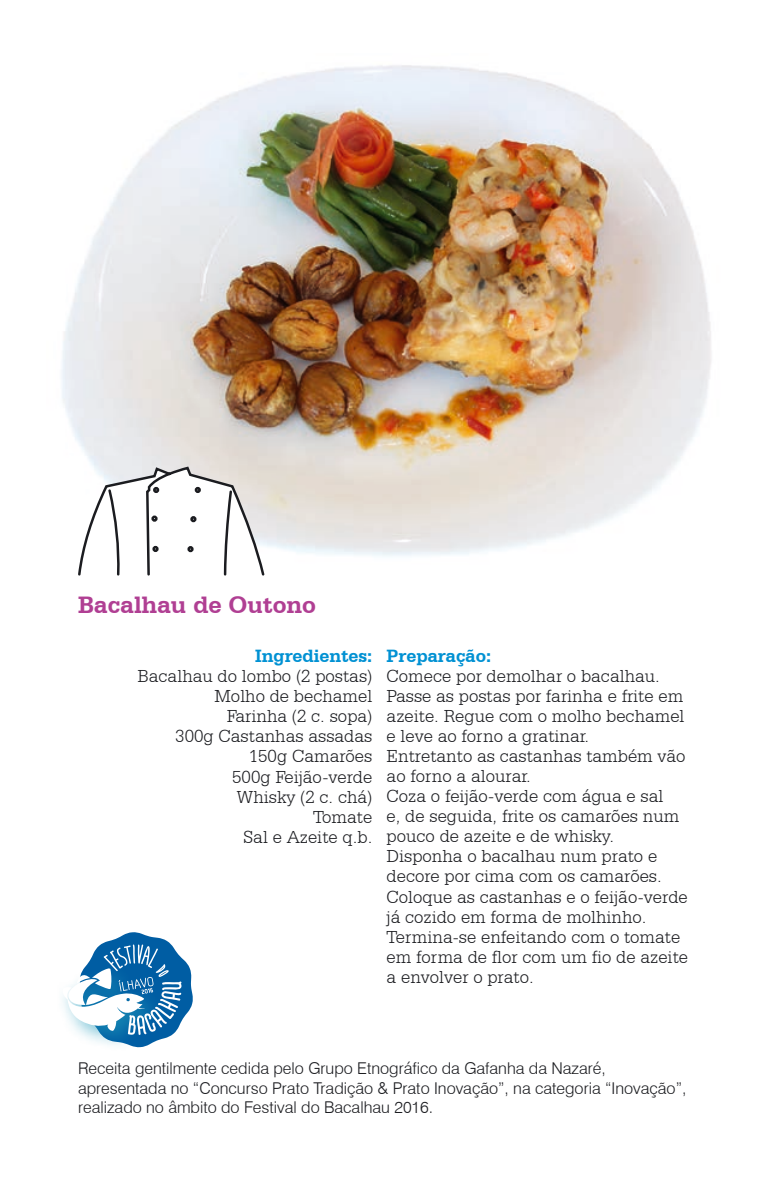
<style>
.page{position:relative;width:759px;height:1177px;background:#fff}
.page>*{position:absolute;margin:0;border:0;box-sizing:border-box;transform-origin:0 0}
.t1{font:700 25px "Serifa BT";color:#b03f93}
.t2{font:300 18.75px/20px "Serifa BT";color:#1b1c20}
.t3{font:700 18.75px "Serifa BT";color:#0091d3}
.t4{font:300 16.25px/19.5px "Swiss 721 BT";color:#1b1c20}
</style>
<div class="page">
<img style="left:61px;top:65px;width:650px;height:492px">
<svg style="left:76px;top:465px;width:190px;height:111px"></svg>
<svg style="left:62px;top:932px;width:131px;height:116px"></svg>
<h1 class="t1" style="left:78px;top:589px;width:239px">Bacalhau de Outono</h1>
<p class="t3" style="left:255px;top:644px;width:118px">Ingredientes:</p>
<p class="t2" style="left:137px;top:666px;width:236px;text-align:right">Bacalhau do lombo (2 postas)<br>Molho de bechamel<br>Farinha (2 c. sopa)<br>300g Castanhas assadas<br>150g Camarões<br>500g Feijão-verde<br>Whisky (2 c. chá)<br>Tomate<br>Sal e Azeite q.b.</p>
<p class="t3" style="left:386px;top:644px;width:106px">Preparação:</p>
<p class="t2" style="left:386px;top:666px;width:303px">Comece por demolhar o bacalhau.<br>Passe as postas por farinha e frite em azeite. Regue com o molho bechamel e leve ao forno a gratinar.<br>Entretanto as castanhas também vão ao forno a alourar.<br>Coza o feijão-verde com água e sal<br>e, de seguida, frite os camarões num pouco de azeite e de whisky.<br>Disponha o bacalhau num prato e decore por cima com os camarões.<br>Coloque as castanhas e o feijão-verde já cozido em forma de molhinho.<br>Termina-se enfeitando com o tomate em forma de flor com um fio de azeite a envolver o prato.</p>
<p class="t4" style="left:78px;top:1058px;width:609px">Receita gentilmente cedida pelo Grupo Etnográfico da Gafanha da Nazaré, apresentada no “Concurso Prato Tradição &amp; Prato Inovação”, na categoria “Inovação”, realizado no âmbito do Festival do Bacalhau 2016.</p>
</div>
